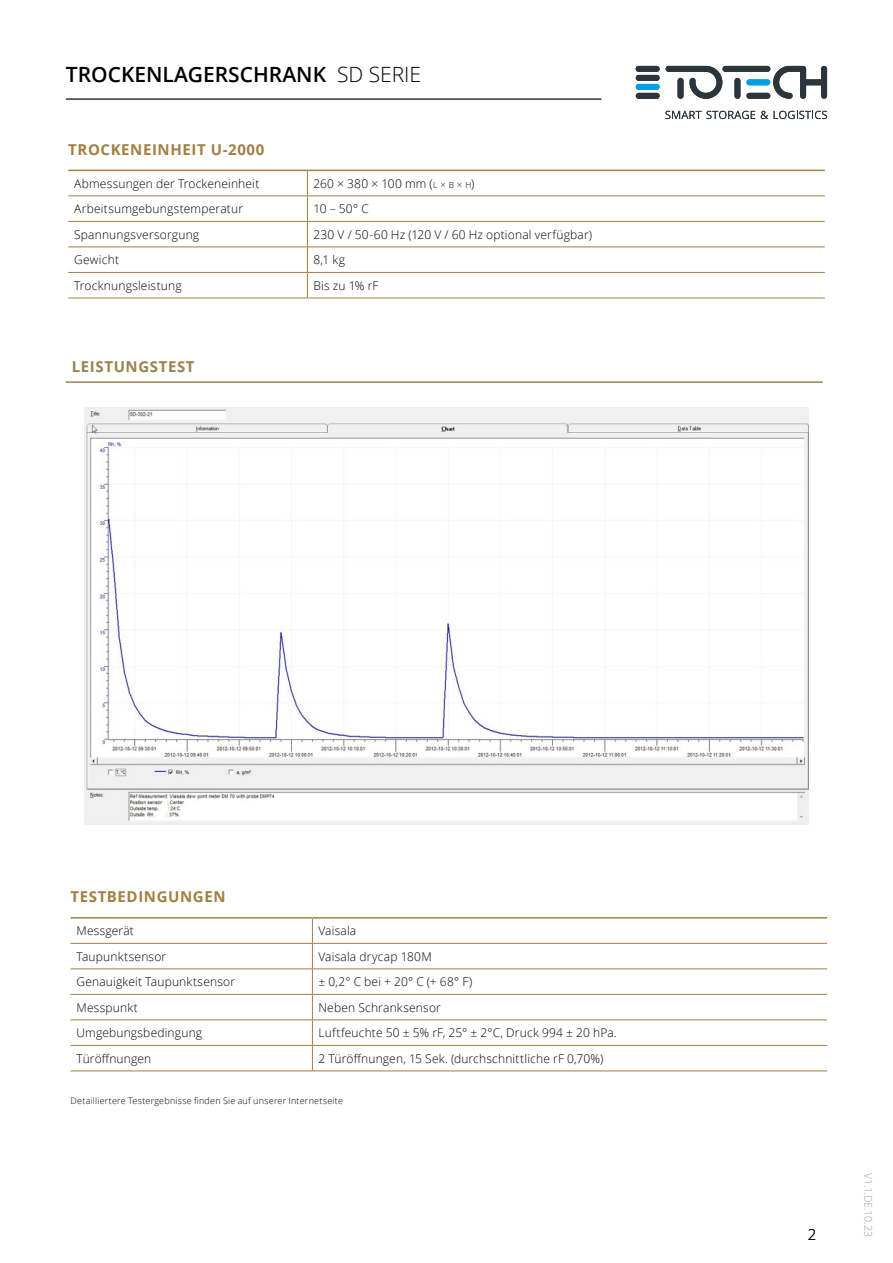
<style>
.page{position:relative;width:893px;height:1263px;background:#fff}
.page>*{position:absolute;margin:0;border:0;box-sizing:border-box;transform-origin:0 0}
.t1{font:600 21px "Open Sans";color:#000}
.t2{font:700 15px "Open Sans";letter-spacing:.04em;color:#a08043}
.t3{font:700 15px "Open Sans";letter-spacing:.04em;color:#998250}
.t4{font:300 15px "Open Sans";color:#000}
.t5{font:300 12px "Open Sans";letter-spacing:.015em;color:#000}
.t6{font:300 10.5px "Open Sans";letter-spacing:.02em;color:#9d9d9c}
.t7{font:300 9px "Open Sans";letter-spacing:.025em;color:#000}
.s1{font-weight:300}
.s2{font-size:8.4px}
.s3{font-size:9px}
</style>
<div class="page">
<div style="left:722px;top:66px;width:48px;height:6px;background:#2a363b;border-radius:3px"></div>
<svg style="left:666px;top:66px;width:56px;height:33px"></svg>
<svg style="left:773px;top:66px;width:54px;height:33px"></svg>
<div style="left:746px;top:79px;width:24px;height:6px;background:#009fe3;border-radius:3px"></div>
<div style="left:636px;top:93px;width:24px;height:6px;background:#2a363b;border-radius:3px"></div>
<div style="left:636px;top:75px;width:24px;height:6px;background:#2a363b;border-radius:3px"></div>
<div style="left:636px;top:84px;width:24px;height:6px;background:#009fe3;border-radius:3px"></div>
<div style="left:746px;top:93px;width:24px;height:6px;background:#2a363b;border-radius:3px"></div>
<div style="left:678px;top:78px;width:5px;height:21px;background:#2a363b;border-radius:3px"></div>
<div style="left:734px;top:78px;width:6px;height:21px;background:#2a363b;border-radius:3px"></div>
<div style="left:636px;top:66px;width:24px;height:6px;background:#2a363b;border-radius:3px"></div>
<svg style="left:665px;top:111px;width:90px;height:8px"></svg>
<svg style="left:761px;top:111px;width:7px;height:8px"></svg>
<svg style="left:774px;top:111px;width:53px;height:8px"></svg>
<hr style="left:66px;top:99px;width:535px;height:1px;background:#333">
<hr style="left:66px;top:381px;width:757px;height:2px;background:#998250">
<hr style="left:68px;top:170px;width:239px;height:1px;background:#a08043">
<hr style="left:307px;top:170px;width:518px;height:1px;background:#a08043">
<hr style="left:68px;top:196px;width:239px;height:1px;background:#a08043">
<hr style="left:307px;top:196px;width:518px;height:1px;background:#a08043">
<hr style="left:68px;top:221px;width:239px;height:1px;background:#a08043">
<hr style="left:307px;top:221px;width:518px;height:1px;background:#a08043">
<hr style="left:68px;top:247px;width:239px;height:1px;background:#a08043">
<hr style="left:307px;top:247px;width:518px;height:1px;background:#a08043">
<hr style="left:68px;top:272px;width:239px;height:1px;background:#a08043">
<hr style="left:307px;top:272px;width:518px;height:1px;background:#a08043">
<svg style="left:307px;top:171px;width:1px;height:127px"></svg>
<hr style="left:68px;top:298px;width:239px;height:1px;background:#a08043">
<hr style="left:307px;top:298px;width:518px;height:1px;background:#a08043">
<img style="left:85px;top:407px;width:723px;height:417px">
<hr style="left:71px;top:917px;width:241px;height:1px;background:#a08043">
<hr style="left:312px;top:917px;width:515px;height:1px;background:#a08043">
<hr style="left:71px;top:943px;width:241px;height:1px;background:#a08043">
<hr style="left:312px;top:943px;width:515px;height:1px;background:#a08043">
<hr style="left:71px;top:968px;width:241px;height:1px;background:#a08043">
<hr style="left:312px;top:968px;width:515px;height:1px;background:#a08043">
<hr style="left:71px;top:994px;width:241px;height:1px;background:#a08043">
<hr style="left:312px;top:994px;width:515px;height:1px;background:#a08043">
<hr style="left:71px;top:1019px;width:241px;height:1px;background:#a08043">
<hr style="left:312px;top:1019px;width:515px;height:1px;background:#a08043">
<hr style="left:71px;top:1045px;width:241px;height:1px;background:#a08043">
<hr style="left:312px;top:1045px;width:515px;height:1px;background:#a08043">
<svg style="left:312px;top:918px;width:1px;height:152px"></svg>
<hr style="left:71px;top:1070px;width:241px;height:1px;background:#a08043">
<hr style="left:312px;top:1070px;width:515px;height:1px;background:#a08043">
<h1 class="t1" style="left:66px;top:60px;width:357px">TROCKENLAGERSCHRANK <span class="s1">SD SERIE</span></h1>
<p class="t2" style="left:68px;top:139px;width:198px">TROCKENEINHEIT U-2000</p>
<p class="t5" style="left:74px;top:175px;width:187px">Abmessungen der Trockeneinheit</p>
<p class="t5" style="left:313px;top:175px;width:163px">260 × 380 × 100 mm (<span class="s2">l</span> <span class="s3">×</span> <span class="s2">b</span> <span class="s3">×</span> <span class="s2">h</span>)</p>
<p class="t5" style="left:74px;top:201px;width:170px">Arbeitsumgebungstemperatur</p>
<p class="t5" style="left:313px;top:201px;width:57px">10 – 50° C</p>
<p class="t5" style="left:74px;top:226px;width:127px">Spannungsversorgung</p>
<p class="t5" style="left:313px;top:226px;width:280px">230 V / 50-60 Hz (120 V / 60 Hz optional verfügbar)</p>
<p class="t5" style="left:74px;top:252px;width:46px">Gewicht</p>
<p class="t5" style="left:313px;top:252px;width:33px">8,1 kg</p>
<p class="t5" style="left:74px;top:277px;width:109px">Trocknungsleistung</p>
<p class="t5" style="left:313px;top:277px;width:67px">Bis zu 1% rF</p>
<p class="t3" style="left:72px;top:356px;width:124px">LEISTUNGSTEST</p>
<p class="t2" style="left:71px;top:886px;width:157px">TESTBEDINGUNGEN</p>
<p class="t5" style="left:77px;top:922px;width:59px">Messgerät</p>
<p class="t5" style="left:318px;top:922px;width:39px">Vaisala</p>
<p class="t5" style="left:77px;top:948px;width:91px">Taupunktsensor</p>
<p class="t5" style="left:318px;top:948px;width:115px">Vaisala drycap 180M</p>
<p class="t5" style="left:77px;top:974px;width:160px">Genauigkeit Taupunktsensor</p>
<p class="t5" style="left:318px;top:974px;width:155px">± 0,2° C bei + 20° C (+ 68° F)</p>
<p class="t5" style="left:77px;top:999px;width:63px">Messpunkt</p>
<p class="t5" style="left:318px;top:999px;width:124px">Neben Schranksensor</p>
<p class="t5" style="left:77px;top:1025px;width:127px">Umgebungsbedingung</p>
<p class="t5" style="left:318px;top:1025px;width:300px">Luftfeuchte 50 ± 5% rF, 25° ± 2°C, Druck 994 ± 20 hPa.</p>
<p class="t5" style="left:77px;top:1050px;width:76px">Türöffnungen</p>
<p class="t5" style="left:318px;top:1050px;width:286px">2 Türöffnungen, 15 Sek. (durchschnittliche rF 0,70%)</p>
<p class="t7" style="left:71px;top:1095px;width:274px">Detailliertere Testergebnisse finden Sie auf unserer Internetseite</p>
<p class="t4" style="left:808px;top:1224px;width:10px">2</p>
<p class="t6" style="left:875px;top:1173px;width:66px;rotate:90deg">V1.1.DE.10.23</p>
</div>
